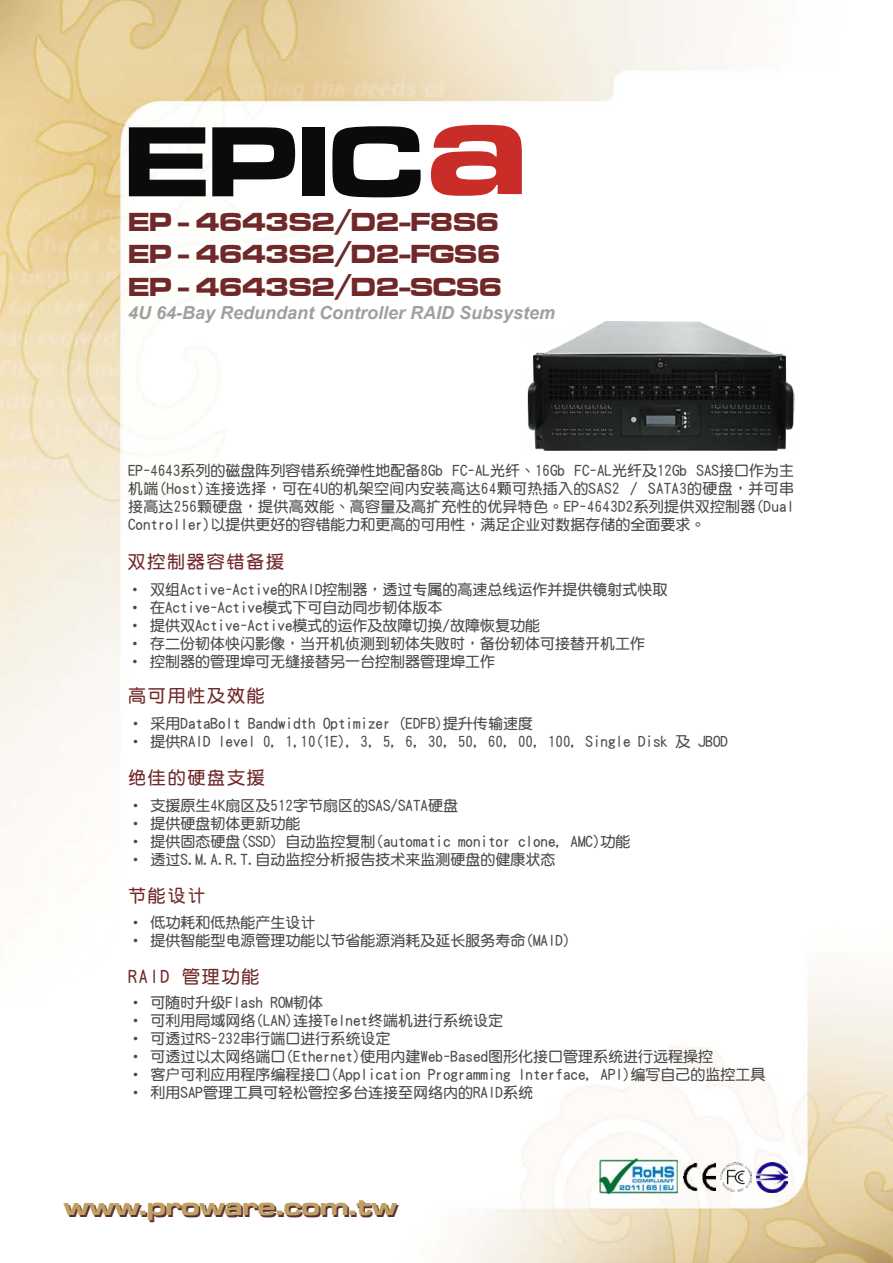
<style>
.page{position:relative;width:893px;height:1263px;background:#fff}
.page>*{position:absolute;margin:0;border:0;box-sizing:border-box;transform-origin:0 0}
.t1{font:103.5px "Microgramma D Bold Exte";color:#0a0b0c}
.t2{font:27px/32.4px "Microgramma D Bold Exte";color:#702829;text-align:justify;scale:.96 1}
.t3{font:25.5px "Microgramma D Bold Exte";color:#592f34}
.t4{font:italic 700 18px "Arial";color:#9fa0a0}
.t5{font:18px "DF Yuan W7 GB5";letter-spacing:.1em;color:#702829}
.t6{font:15px/18px "DF Yuan W7 GB5";color:#4c4948;text-align:justify}
.s1{font-size:142.5px;color:#c82d28}
</style>
<div class="page">
<img style="left:0;top:0;width:893px;height:1263px">
<img style="left:756px;top:1162px;width:32px;height:30px">
<img style="left:683px;top:1163px;width:32px;height:28px">
<img style="left:721px;top:1162px;width:30px;height:29px">
<img style="left:600px;top:1159px;width:77px;height:34px">
<img style="left:527px;top:321px;width:267px;height:129px">
<h1 class="t1" style="left:124px;top:92px;width:405px">EPIC<span class="s1">a</span></h1>
<h2 class="t2" style="left:128px;top:205px;width:391px">EP - 4643S2/D2-F8S6<br>EP - 4643S2/D2-FGS6<br>EP - 4643S2/D2-SCS6</h2>
<p class="t4" style="left:128px;top:301px;width:429px">4U 64-Bay Redundant Controller RAID Subsystem</p>
<p class="t6" style="left:128px;top:461px;width:668px">EP-4643系列的磁盤陣列容錯系統彈性地配備8Gb FC-AL光纖、16Gb FC-AL光纖及12Gb SAS接口作為主機端(Host)連接選擇，可在4U的機架空間內安裝高達64顆可熱插入的SAS2 / SATA3的硬盤，並可串接高達256顆硬盤，提供高效能、高容量及高擴充性的優異特色。EP-4643D2系列提供雙控制器(Dual Controller)以提供更好的容錯能力和更高的可用性，滿足企業對數據存儲的全面要求。</p>
<p class="t5" style="left:128px;top:553px;width:158px">雙控制器容錯備援</p>
<p class="t6" style="left:128px;top:580px;width:541px">• 雙組Active-Active的RAID控制器，透過專屬的高速總線運作並提供鏡射式快取</p>
<p class="t6" style="left:128px;top:598px;width:316px">• 在Active-Active模式下可自動同步韌體版本</p>
<p class="t6" style="left:128px;top:616px;width:414px">• 提供雙Active-Active模式的運作及故障切換/故障恢復功能</p>
<p class="t6" style="left:128px;top:634px;width:519px">• 存二份韌體快閃影像，當開機偵測到軔體失敗時，備份軔體可接替開機工作</p>
<p class="t6" style="left:128px;top:652px;width:369px">• 控制器的管理埠可無縫接替另一台控制器管理埠工作</p>
<p class="t5" style="left:128px;top:686px;width:138px">高可用性及效能</p>
<p class="t6" style="left:128px;top:714px;width:407px">• 採用DataBolt Bandwidth Optimizer (EDFB)提昇傳輸速度</p>
<p class="t6" style="left:128px;top:732px;width:602px">• 提供RAID level 0, 1,10(1E), 3, 5, 6, 30, 50, 60, 00, 100, Single Disk 及 JBOD</p>
<p class="t5" style="left:128px;top:768px;width:138px">絕佳的硬盤支援</p>
<p class="t6" style="left:128px;top:796px;width:332px">• 支援原生4K扇區及512字節扇區的SAS/SATA硬盤</p>
<p class="t6" style="left:128px;top:814px;width:174px">• 提供硬盤韌體更新功能</p>
<p class="t6" style="left:128px;top:832px;width:504px">• 提供固態硬盤(SSD) 自動監控複製(automatic monitor clone, AMC)功能</p>
<p class="t6" style="left:128px;top:850px;width:429px">• 透過S.M.A.R.T.自動監控分析報告技術來監測硬盤的健康狀態</p>
<p class="t5" style="left:128px;top:886px;width:79px">節能設計</p>
<p class="t6" style="left:128px;top:914px;width:189px">• 低功耗和低熱能產生設計</p>
<p class="t6" style="left:128px;top:932px;width:444px">• 提供智能型電源管理功能以節省能源消耗及延長服務壽命(MAID)</p>
<p class="t5" style="left:128px;top:967px;width:133px">RAID 管理功能</p>
<p class="t6" style="left:128px;top:993px;width:196px">• 可隨時升級Flash ROM韌體</p>
<p class="t6" style="left:128px;top:1011px;width:377px">• 可利用局域網絡(LAN)連接Telnet終端機進行系統設定</p>
<p class="t6" style="left:128px;top:1029px;width:264px">• 可透過RS-232串行端口進行系統設定</p>
<p class="t6" style="left:128px;top:1047px;width:587px">• 可透過以太網絡端口(Ethernet)使用內建Web-Based圖形化接口管理系統進行遠程操控</p>
<p class="t6" style="left:128px;top:1065px;width:639px">• 客戶可利應用程序編程接口(Application Programming Interface, API)編寫自己的監控工具</p>
<p class="t6" style="left:128px;top:1083px;width:407px">• 利用SAP管理工具可輕鬆管控多台連接至網絡內的RAID系統</p>
<h3 class="t3" style="left:65px;top:1191px;width:335px">www.proware.com.tw</h3>
</div>
